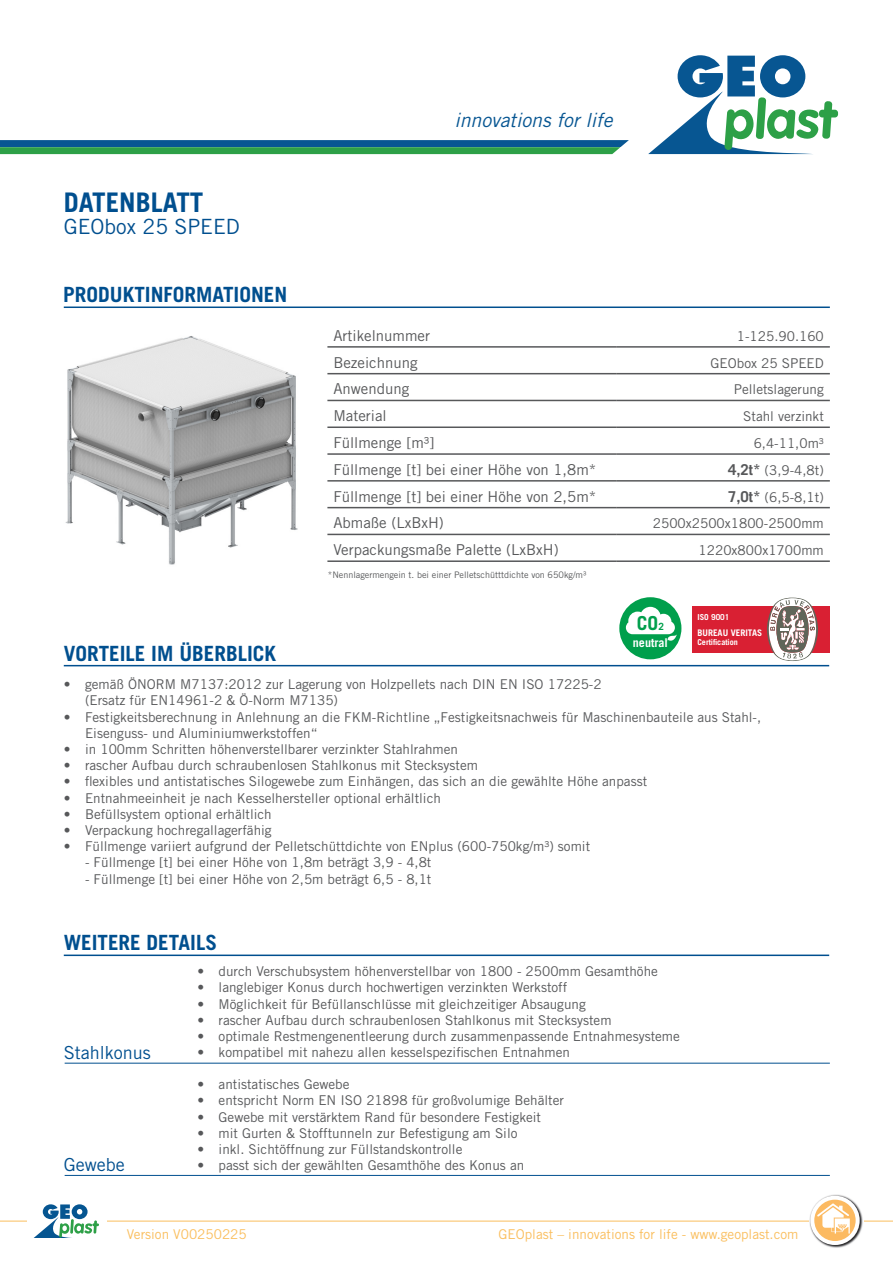
<style>
.page{position:relative;width:893px;height:1263px;background:#fff}
.page>*{position:absolute;margin:0;border:0;box-sizing:border-box;transform-origin:0 0}
.t1{font:700 27px "Trade Gothic LT Std";color:#004f8f}
.t2{font:700 21px "Trade Gothic LT Std";color:#004f8f}
.t3{font:21px "Trade Gothic LT Std";color:#004f8f}
.t4{font:italic 19.5px "Trade Gothic LT Std";color:#075692}
.t5{font:700 19.2px "Trade Gothic LT Std";color:#009f4c}
.t6{font:18px "Trade Gothic LT Std";color:#004f8f}
.t7{font:15px "Trade Gothic LT Std";color:#57585a}
.t8{font:13.5px/16.2px "Trade Gothic LT Std";color:#57585a}
.t9{font:13.5px "Trade Gothic LT Std";color:#fabe5d}
.t10{font:700 12.15px "Trade Gothic LT Std";color:#fff}
.t11{font:700 9.15px "Trade Gothic LT Std";color:#fff}
.t12{font:9px "Trade Gothic LT Std";color:#57585a}
.t13{font:700 8.25px "Trade Gothic LT Std";color:#fff}
.t14{font:700 8.1px "Trade Gothic LT Std";color:#fff}
.s1{font-weight:700;font-size:15px}
.s2{font-size:9.9px}
</style>
<div class="page">
<div style="left:819px;top:110px;width:19px;height:7px;background:#2da047;border-radius:3px"></div>
<svg style="left:648px;top:55px;width:184px;height:99px"></svg>
<svg style="left:0;top:140px;width:629px;height:14px;background:#207e71"></svg>
<hr style="left:0;top:1221px;width:893px;height:1px;background:#fabe5d">
<div style="left:28px;top:1202px;width:79px;height:44px;background:#fff"></div>
<svg style="left:35px;top:1204px;width:64px;height:33px"></svg>
<img style="left:808px;top:1194px;width:55px;height:54px">
<svg style="left:810px;top:1196px;width:50px;height:49px"></svg>
<div style="left:814px;top:1200px;width:42px;height:41px;background:#fcba61;border-radius:50%"></div>
<svg style="left:815px;top:1203px;width:41px;height:33px"></svg>
<hr style="left:65px;top:1175px;width:765px;height:1px;background:#004f8f">
<hr style="left:65px;top:1063px;width:765px;height:1px;background:#004f8f">
<hr style="left:64px;top:306px;width:766px;height:2px;background:#004f8f">
<hr style="left:64px;top:665px;width:765px;height:1px;background:#004f8f">
<hr style="left:64px;top:954px;width:765px;height:2px;background:#004f8f">
<div style="left:619px;top:597px;width:62px;height:62px;background:#009f4c;border-radius:50%"></div>
<svg style="left:626px;top:607px;width:51px;height:34px"></svg>
<div style="left:693px;top:606px;width:137px;height:46px;background:#d92033"></div>
<svg style="left:767px;top:598px;width:51px;height:63px"></svg>
<hr style="left:327px;top:346px;width:289px;height:2px;background:#57585a">
<hr style="left:616px;top:346px;width:214px;height:2px;background:#57585a">
<hr style="left:327px;top:373px;width:289px;height:1px;background:#57585a">
<hr style="left:616px;top:373px;width:214px;height:1px;background:#57585a">
<hr style="left:327px;top:400px;width:289px;height:1px;background:#57585a">
<hr style="left:616px;top:400px;width:214px;height:1px;background:#57585a">
<hr style="left:327px;top:426px;width:289px;height:2px;background:#57585a">
<hr style="left:616px;top:426px;width:214px;height:2px;background:#57585a">
<hr style="left:327px;top:453px;width:289px;height:2px;background:#57585a">
<hr style="left:616px;top:453px;width:214px;height:2px;background:#57585a">
<hr style="left:327px;top:480px;width:289px;height:2px;background:#57585a">
<hr style="left:616px;top:480px;width:214px;height:2px;background:#57585a">
<hr style="left:327px;top:507px;width:289px;height:1px;background:#57585a">
<hr style="left:616px;top:507px;width:214px;height:1px;background:#57585a">
<hr style="left:327px;top:534px;width:289px;height:1px;background:#57585a">
<hr style="left:616px;top:534px;width:214px;height:1px;background:#57585a">
<hr style="left:327px;top:560px;width:289px;height:2px;background:#57585a">
<hr style="left:616px;top:560px;width:214px;height:2px;background:#57585a">
<img style="left:65px;top:336px;width:233px;height:229px">
<h1 class="t1" style="left:64px;top:185px;width:141px">DATENBLATT</h1>
<h2 class="t3" style="left:64px;top:214px;width:178px">GEObox 25 SPEED</h2>
<h2 class="t2" style="left:63px;top:281px;width:226px">PRODUKTINFORMATIONEN</h2>
<h2 class="t2" style="left:64px;top:640px;width:214px">VORTEILE IM ÜBERBLICK</h2>
<h3 class="t4" style="left:454px;top:108px;width:160px">innovations for life</h3>
<p class="t7" style="left:333px;top:326px;width:98px">Artikelnummer</p>
<p class="t8" style="left:737px;top:328px;width:88px">1-125.90.160</p>
<p class="t7" style="left:333px;top:353px;width:86px">Bezeichnung</p>
<p class="t8" style="left:711px;top:355px;width:115px">GEObox 25 SPEED</p>
<p class="t7" style="left:333px;top:380px;width:77px">Anwendung</p>
<p class="t8" style="left:734px;top:381px;width:92px">Pelletslagerung</p>
<p class="t7" style="left:333px;top:407px;width:55px">Material</p>
<p class="t8" style="left:743px;top:408px;width:82px">Stahl verzinkt</p>
<p class="t7" style="left:333px;top:434px;width:102px">Füllmenge [m³]</p>
<p class="t8" style="left:754px;top:435px;width:72px">6,4-11,0m³</p>
<p class="t7" style="left:333px;top:460px;width:264px">Füllmenge [t] bei einer Höhe von 1,8m*</p>
<p class="t8" style="left:728px;top:462px;width:97px"><span class="s1">4,2t*</span> (3,9-4,8t)</p>
<p class="t7" style="left:333px;top:487px;width:264px">Füllmenge [t] bei einer Höhe von 2,5m*</p>
<p class="t8" style="left:728px;top:489px;width:97px"><span class="s1">7,0t*</span> (6,5-8,1t)</p>
<p class="t7" style="left:333px;top:514px;width:112px">Abmaße (LxBxH)</p>
<p class="t8" style="left:653px;top:515px;width:172px">2500x2500x1800-2500mm</p>
<p class="t7" style="left:333px;top:541px;width:227px">Verpackungsmaße Palette (LxBxH)</p>
<p class="t8" style="left:699px;top:542px;width:127px">1220x800x1700mm</p>
<p class="t12" style="left:328px;top:569px;width:260px">*Nennlagermengein t. bei einer Pelletschütttdichte von 650kg/m³</p>
<h3 class="t5" style="left:637px;top:612px;width:28px">CO<span class="s2">2</span></h3>
<p class="t10" style="left:633px;top:635px;width:37px">neutral</p>
<p class="t13" style="left:697px;top:612px;width:34px">ISO 9001</p>
<p class="t11" style="left:697px;top:627px;width:66px">BUREAU VERITAS</p>
<p class="t14" style="left:697px;top:637px;width:42px">Certification</p>
<p class="t8" style="left:85px;top:676px;width:518px;text-indent:-21px">• gemäß ÖNORM M7137:2012 zur Lagerung von Holzpellets nach DIN EN ISO 17225-2 (Ersatz für EN14961-2 &amp; Ö-Norm M7135)</p>
<p class="t8" style="left:85px;top:708px;width:678px;text-indent:-21px">• Festigkeitsberechnung in Anlehnung an die FKM-Richtline „Festigkeitsnachweis für Maschinenbauteile aus Stahl-,<br>Eisenguss- und Aluminiumwerkstoffen“</p>
<p class="t8" style="left:64px;top:741px;width:396px">• in 100mm Schritten höhenverstellbarer verzinkter Stahlrahmen</p>
<p class="t8" style="left:64px;top:757px;width:416px">• rascher Aufbau durch schraubenlosen Stahlkonus mit Stecksystem</p>
<p class="t8" style="left:64px;top:773px;width:585px">• flexibles und antistatisches Silogewebe zum Einhängen, das sich an die gewählte Höhe anpasst</p>
<p class="t8" style="left:64px;top:789px;width:379px">• Entnahmeeinheit je nach Kesselhersteller optional erhältlich</p>
<p class="t8" style="left:64px;top:806px;width:210px">• Befüllsystem optional erhältlich</p>
<p class="t8" style="left:64px;top:822px;width:209px">• Verpackung hochregallagerfähig</p>
<p class="t8" style="left:64px;top:838px;width:528px">• Füllmenge variiert aufgrund der Pelletschüttdichte von ENplus (600-750kg/m³) somit</p>
<p class="t8" style="left:85px;top:854px;width:348px">- Füllmenge [t] bei einer Höhe von 1,8m beträgt 3,9 - 4,8t</p>
<p class="t8" style="left:85px;top:870px;width:348px">- Füllmenge [t] bei einer Höhe von 2,5m beträgt 6,5 - 8,1t</p>
<h2 class="t2" style="left:64px;top:930px;width:155px">WEITERE DETAILS</h2>
<h3 class="t6" style="left:64px;top:1042px;width:89px">Stahlkonus</h3>
<h3 class="t6" style="left:64px;top:1154px;width:63px">Gewebe</h3>
<p class="t8" style="left:197px;top:963px;width:462px">• durch Verschubsystem höhenverstellbar von 1800 - 2500mm Gesamthöhe</p>
<p class="t8" style="left:197px;top:979px;width:371px">• langlebiger Konus durch hochwertigen verzinkten Werkstoff</p>
<p class="t8" style="left:197px;top:995px;width:390px">• Möglichkeit für Befüllanschlüsse mit gleichzeitiger Absaugung</p>
<p class="t8" style="left:197px;top:1012px;width:416px">• rascher Aufbau durch schraubenlosen Stahlkonus mit Stecksystem</p>
<p class="t8" style="left:197px;top:1028px;width:484px">• optimale Restmengenentleerung durch zusammenpassende Entnahmesysteme</p>
<p class="t8" style="left:197px;top:1044px;width:374px">• kompatibel mit nahezu allen kesselspezifischen Entnahmen</p>
<p class="t8" style="left:197px;top:1076px;width:154px">• antistatisches Gewebe</p>
<p class="t8" style="left:197px;top:1092px;width:368px">• entspricht Norm EN ISO 21898 für großvolumige Behälter</p>
<p class="t8" style="left:197px;top:1108px;width:345px">• Gewebe mit verstärktem Rand für besondere Festigkeit</p>
<p class="t8" style="left:197px;top:1125px;width:322px">• mit Gurten &amp; Stofftunneln zur Befestigung am Silo</p>
<p class="t8" style="left:197px;top:1141px;width:267px">• inkl. Sichtöffnung zur Füllstandskontrolle</p>
<p class="t8" style="left:197px;top:1157px;width:328px">• passt sich der gewählten Gesamthöhe des Konus an</p>
<p class="t9" style="left:127px;top:1226px;width:121px">Version V00250225</p>
<p class="t9" style="left:498px;top:1226px;width:301px">GEOplast – innovations for life - www.geoplast.com</p>
</div>
